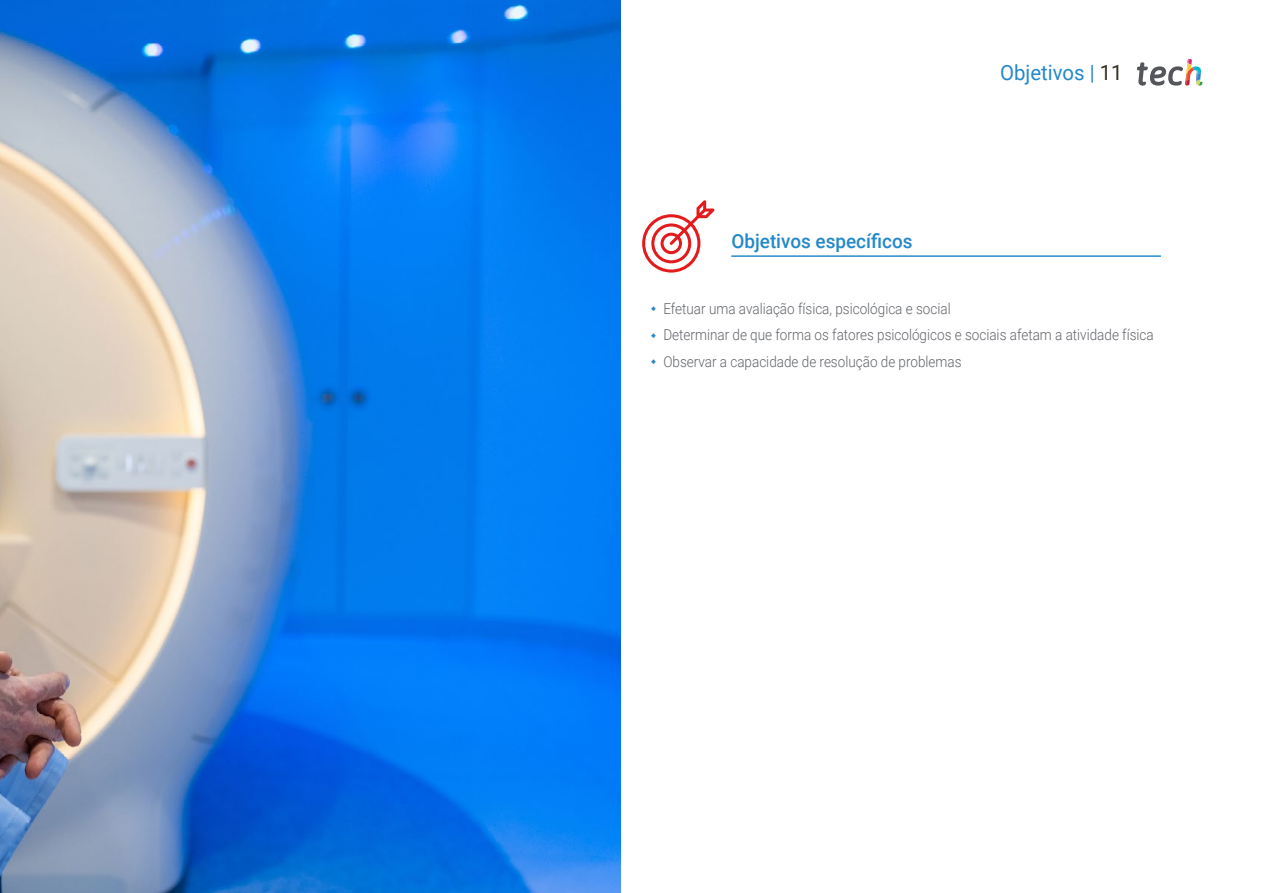
<style>
.page{position:relative;width:1263px;height:893px;background:#fff}
.page>*{position:absolute;margin:0;border:0;box-sizing:border-box;transform-origin:0 0}
.t1{font:21px "Roboto";color:#2488c9}
.t2{font:500 19.5px "Roboto";color:#2488c9}
.t3{font:300 15px/26.7px "Roboto";color:#61646a;scale:.9 1}
.s1{color:#312e20}
</style>
<div class="page">
<svg style="left:642px;top:200px;width:72px;height:73px"></svg>
<hr style="left:731px;top:256px;width:430px;height:1px;background:#2488c9">
<img style="left:0;top:0;width:621px;height:893px">
<svg style="left:1137px;top:59px;width:65px;height:27px"></svg>
<h2 class="t2" style="left:731px;top:227px;width:183px">Objetivos específicos</h2>
<h1 class="t1" style="left:1000px;top:57px;width:124px">Objetivos | <span class="s1">11</span></h1>
<p class="t3" style="left:663px;top:294px;width:546px">Efetuar uma avaliação física, psicológica e social<br>Determinar de que forma os fatores psicológicos e sociais afetam a atividade física<br>Observar a capacidade de resolução de problemas</p>
</div>
